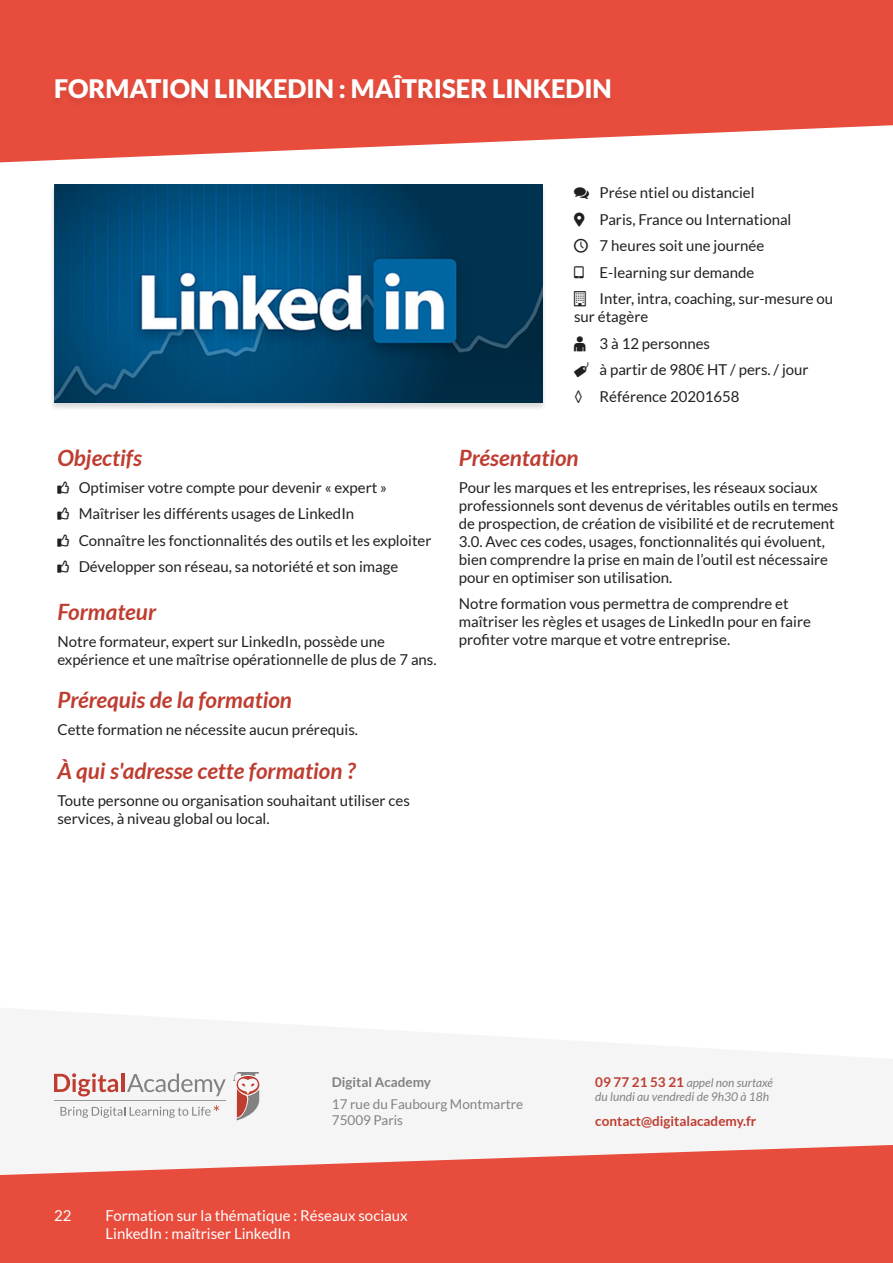
<style>
.page{position:relative;width:893px;height:1263px;background:#fff}
.page>*{position:absolute;margin:0;border:0;box-sizing:border-box;transform-origin:0 0}
.t1{font:900 25.5px "Lato";color:#fff}
.t2{font:italic 700 22.5px "Lato";color:#bf3d30}
.t3{font:15px/18px "Lato";color:#221f1f}
.t4{font:15px/18px "Lato";color:#fff}
.t5{font:13.5px/16.2px "Lato";color:#828282}
.t6{font:700 13.5px "Lato";color:#bf3d30}
.t7{font:700 13.5px "Lato";color:#828282}
.t8{font:italic 12px/14.4px "Lato";color:#828282}
.s1{font-weight:700;font-style:normal;font-size:13.5px;color:#bf3d30}
</style>
<div class="page">
<svg style="left:0;top:0;width:893px;height:163px;background:#ea6456"></svg>
<svg style="left:0;top:1120px;width:893px;height:143px;fill:#e74c3c"></svg>
<hr style="left:54px;top:1101px;width:172px;height:1px;background:#999">
<svg style="left:233px;top:1072px;width:26px;height:48px"></svg>
<svg style="left:54px;top:1073px;width:64px;height:23px"></svg>
<hr style="left:121px;top:1073px;width:3px;height:19px;background:#bf3d30">
<svg style="left:127px;top:1073px;width:99px;height:23px"></svg>
<svg style="left:60px;top:1105px;width:159px;height:13px"></svg>
<div style="left:51px;top:75px;width:564px;height:32px;background:#e24a3b"></div>
<div style="left:49px;top:184px;width:498px;height:228px;background:#221f1f;opacity:.09"></div>
<img style="left:54px;top:185px;width:488px;height:218px">
<h1 class="t1" style="left:54px;top:75px;width:559px">FORMATION LINKEDIN : MAÎTRISER LINKEDIN</h1>
<h2 class="t2" style="left:57px;top:446px;width:86px">Objectifs</h2>
<p class="t3" style="left:79px;top:474px;width:354px;line-height:26.5px">Optimiser votre compte pour devenir « expert » Maîtriser les différents usages de LinkedIn<br>Connaître les fonctionnalités des outils et les exploiter Développer son réseau, sa notoriété et son image</p>
<h2 class="t2" style="left:57px;top:600px;width:100px">Formateur</h2>
<p class="t3" style="left:57px;top:632px;width:381px">Notre formateur, expert sur LinkedIn, possède une expérience et une maîtrise opérationnelle de plus de 7 ans.</p>
<h2 class="t2" style="left:57px;top:688px;width:236px">Prérequis de la formation</h2>
<p class="t3" style="left:57px;top:720px;width:302px">Cette formation ne nécessite aucun prérequis.</p>
<h2 class="t2" style="left:57px;top:759px;width:300px">À qui s'adresse cette formation ?</h2>
<p class="t3" style="left:57px;top:791px;width:354px">Toute personne ou organisation souhaitant utiliser ces services, à niveau global ou local.</p>
<p class="t3" style="left:600px;top:179px;width:235px;line-height:26.5px">Prése ntiel ou distanciel<br>Paris, France ou International<br>7 heures soit une journée<br>E-learning sur demande<br>Inter, intra, coaching, sur-mesure ou</p>
<p class="t3" style="left:574px;top:308px;width:76px">sur étagère</p>
<p class="t3" style="left:600px;top:334px;width:112px">3 à 12 personnes</p>
<p class="t3" style="left:600px;top:361px;width:211px">à partir de 980€ HT / pers. / jour</p>
<p class="t3" style="left:574px;top:387px;width:167px">◊ Référence 20201658</p>
<h2 class="t2" style="left:459px;top:446px;width:121px">Présentation</h2>
<p class="t3" style="left:459px;top:478px;width:381px">Pour les marques et les entreprises, les réseaux sociaux professionnels sont devenus de véritables outils en termes de prospection, de création de visibilité et de recrutement 3.0. Avec ces codes, usages, fonctionnalités qui évoluent, bien comprendre la prise en main de l’outil est nécessaire pour en optimiser son utilisation.</p>
<p class="t3" style="left:459px;top:595px;width:353px">Notre formation vous permettra de comprendre et maîtriser les règles et usages de LinkedIn pour en faire profiter votre marque et votre entreprise.</p>
<p class="t4" style="left:54px;top:1207px;width:19px">22</p>
<p class="t7" style="left:332px;top:1077px;width:101px">Digital Academy</p>
<p class="t5" style="left:332px;top:1097px;width:193px">17 rue du Faubourg Montmartre<br>75009 Paris</p>
<p class="t4" style="left:105px;top:1207px;width:304px">Formation sur la thématique : Réseaux sociaux<br>LinkedIn : maîtriser LinkedIn</p>
<p class="t8" style="left:595px;top:1076px;width:179px"><span class="s1">09 77 21 53 21</span> appel non surtaxé du lundi au vendredi de 9h30 à 18h</p>
<p class="t6" style="left:595px;top:1116px;width:162px">contact@digitalacademy.fr</p>
</div>
